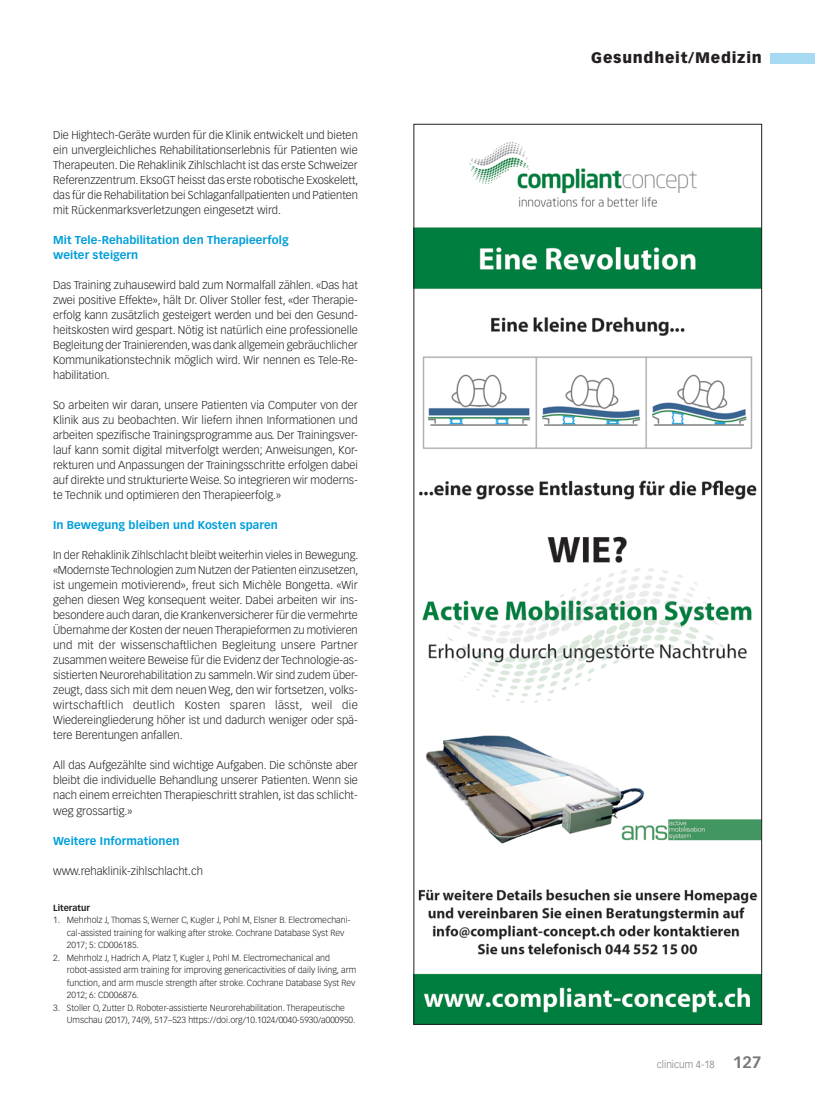
<style>
.page{position:relative;width:815px;height:1099px;background:#fff}
.page>*{position:absolute;margin:0;border:0;box-sizing:border-box;transform-origin:0 0}
.t1{font:900 15px "Vectora LT Std";letter-spacing:.05em;color:#231f20}
.Lauftext{font:300 11.25px/15px "Vectora LT Std";color:#231f20;text-align:justify}
.ZT_GM{font:700 11.25px/15px "Vectora LT Std";letter-spacing:.005em;color:#009fda}
.t2{font:300 10px "Vectora LT Std";color:#76787b}
.Fussnote{font:300 8.75px/12.5px "Vectora LT Std";color:#231f20}
.Fussnote-2{font:700 8.75px "Vectora LT Std";color:#231f20}
.s1{font-weight:700;font-size:16.25px}
</style>
<div class="page">
<div style="left:770px;top:53px;width:45px;height:10px;background:#a5daf2"></div>
<img style="left:416px;top:142px;width:344px;height:880px">
<p class="Lauftext" style="left:53px;top:128px;width:307px">Die Hightech-Geräte wurden für die Klinik entwickelt und bieten ein unvergleichliches Rehabilitationserlebnis für Patienten wie Therapeuten. Die Rehaklinik Zihlschlacht ist das erste Schweizer Referenzzentrum. EksoGT heisst das erste robotische Exoskelett, das für die Rehabilitation bei Schlaganfallpatienten und Patienten mit Rückenmarksverletzungen eingesetzt wird.</p>
<p class="ZT_GM" style="left:53px;top:233px;width:237px">Mit Tele-Rehabilitation den Therapieerfolg weiter steigern</p>
<p class="Lauftext" style="left:53px;top:278px;width:306px">Das Training zuhausewird bald zum Normalfall zählen. «Das hat zwei positive Effekte», hält Dr. Oliver Stoller fest, «der Therapie&shy;erfolg kann zusätzlich gesteigert werden und bei den Gesund&shy;heitskosten wird gespart. Nötig ist natürlich eine professionelle Begleitung der Trainierenden, was dank allgemein gebräuchlicher Kommunikationstechnik möglich wird. Wir nennen es Tele-Re&shy;habilitation.</p>
<p class="Lauftext" style="left:53px;top:398px;width:306px">So arbeiten wir daran, unsere Patienten via Computer von der Klinik aus zu beobachten. Wir liefern ihnen Informationen und arbeiten spezifische Trainingsprogramme aus. Der Trainingsver&shy;lauf kann somit digital mitverfolgt werden; Anweisungen, Kor&shy;rekturen und Anpassungen der Trainingsschritte erfolgen dabei auf direkte und strukturierte Weise. So integrieren wir moderns&shy;te Technik und optimieren den Therapieerfolg.»</p>
<p class="ZT_GM" style="left:53px;top:518px;width:226px">In Bewegung bleiben und Kosten sparen</p>
<p class="Lauftext" style="left:53px;top:548px;width:307px">In der Rehaklinik Zihlschlacht bleibt weiterhin vieles in Bewegung. «Modernste Technologien zum Nutzen der Patienten einzusetzen, ist ungemein motivierend», freut sich Michèle Bongetta. «Wir gehen diesen Weg konsequent weiter. Dabei arbeiten wir ins&shy;besondere auch daran, die Krankenversicherer für die vermehrte Übernahme der Kosten der neuen Therapieformen zu motivieren und mit der wissenschaftlichen Begleitung unsere Partner zusammen weitere Beweise für die Evidenz der Technologie-as&shy;sistierten Neurorehabilitation zu sammeln. Wir sind zudem über&shy;zeugt, dass sich mit dem neuen Weg, den wir fortsetzen, volks&shy;wirtschaftlich deutlich Kosten sparen lässt, weil die Wiedereingliederung höher ist und dadurch weniger oder spä&shy;tere Berentungen anfallen.</p>
<p class="Lauftext" style="left:53px;top:758px;width:306px">All das Aufgezählte sind wichtige Aufgaben. Die schönste aber bleibt die individuelle Behandlung unserer Patienten. Wenn sie nach einem erreichten Therapieschritt strahlen, ist das schlicht&shy;weg grossartig.»</p>
<p class="ZT_GM" style="left:53px;top:833px;width:128px">Weitere Informationen</p>
<p class="Lauftext" style="left:53px;top:863px;width:151px">www.rehaklinik-zihlschlacht.ch</p>
<p class="Fussnote-2" style="left:53px;top:902px;width:38px">Literatur</p>
<p class="Fussnote" style="left:67px;top:914px;width:285px;text-indent:-14px">1. Mehrholz J, Thomas S, Werner C, Kugler J, Pohl M, Elsner B. Electromechani&shy;cal-assisted training for walking after stroke. Cochrane Database Syst Rev<br>2017; 5: CD006185.</p>
<p class="Fussnote" style="left:67px;top:951px;width:291px;text-indent:-14px">2. Mehrholz J, Hadrich A, Platz T, Kugler J, Pohl M. Electromechanical and robot-assisted arm training for improving genericactivities of daily living, arm function, and arm muscle strength after stroke. Cochrane Database Syst Rev 2012; 6: CD006876.</p>
<p class="Fussnote" style="left:67px;top:1001px;width:290px;text-indent:-14px">3. Stoller O, Zutter D. Roboter-assistierte Neurorehabilitation. Therapeutische<br>Umschau (2017), 74(9), 517–523 https://doi.org/10.1024/0040-5930/a000950.</p>
<h1 class="t1" style="left:591px;top:49px;width:172px">Gesundheit/Medizin</h1>
<p class="t2" style="left:657px;top:1058px;width:106px">clinicum 4-18 <span class="s1">127</span></p>
</div>
